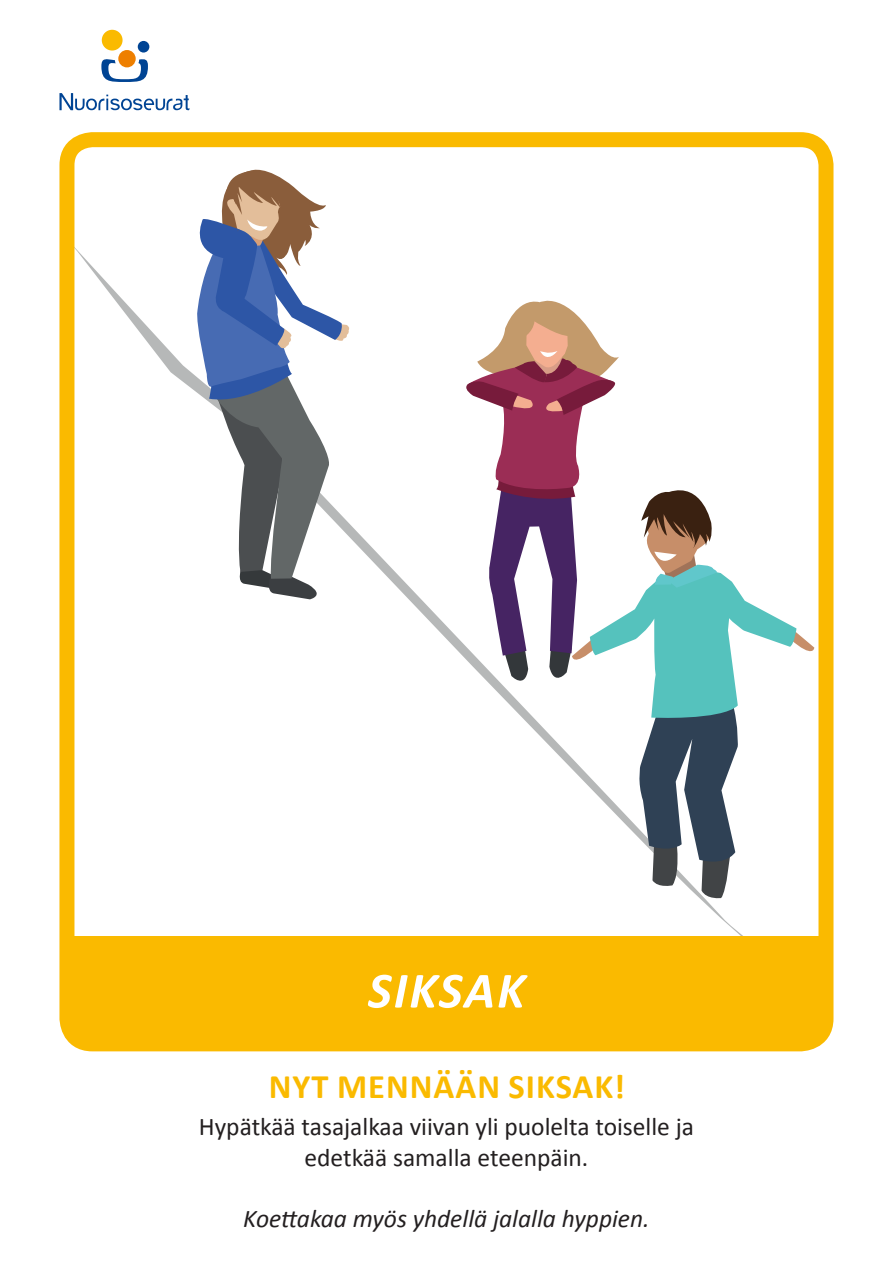
<style>
.page{position:relative;width:893px;height:1263px;background:#fff}
.page>*{position:absolute;margin:0;border:0;box-sizing:border-box;transform-origin:0 0}
.t1{font:italic 700 51px "Calibri";letter-spacing:.04em;color:#fff}
.t2{font:700 34.5px "Calibri";letter-spacing:.03em;color:#faba00}
.t3{font:25.5px/30.6px "Calibri";color:#231f20;text-align:center}
.t4{font:italic 25.5px "Calibri";color:#231f20}
</style>
<div class="page">
<svg style="left:75px;top:248px;width:668px;height:688px"></svg>
<svg style="left:188px;top:169px;width:163px;height:430px"></svg>
<svg style="left:458px;top:293px;width:356px;height:607px"></svg>
<div style="left:59px;top:132px;width:774px;height:919px;border:15px solid #faba00;border-radius:26px"></div>
<div style="left:69px;top:936px;width:757px;height:101px;background:#faba00"></div>
<svg style="left:101px;top:59px;width:47px;height:23px"></svg>
<div style="left:118px;top:50px;width:18px;height:17px;background:#ee7f00;border-radius:50%"></div>
<div style="left:138px;top:41px;width:11px;height:12px;background:#004494;border-radius:50%"></div>
<div style="left:102px;top:30px;width:21px;height:21px;background:#faba00;border-radius:50%"></div>
<svg style="left:59px;top:93px;width:131px;height:17px"></svg>
<p class="t1" style="left:368px;top:958px;width:159px">SIKSAK</p>
<p class="t2" style="left:269px;top:1064px;width:358px">NYT MENNÄÄN SIKSAK!</p>
<p class="t3" style="left:199px;top:1111px;width:497px">Hypätkää tasajalkaa viivan yli puolelta toiselle ja edetkää samalla eteenpäin.</p>
<p class="t4" style="left:243px;top:1201px;width:408px">Koettakaa myös yhdellä jalalla hyppien.</p>
</div>
